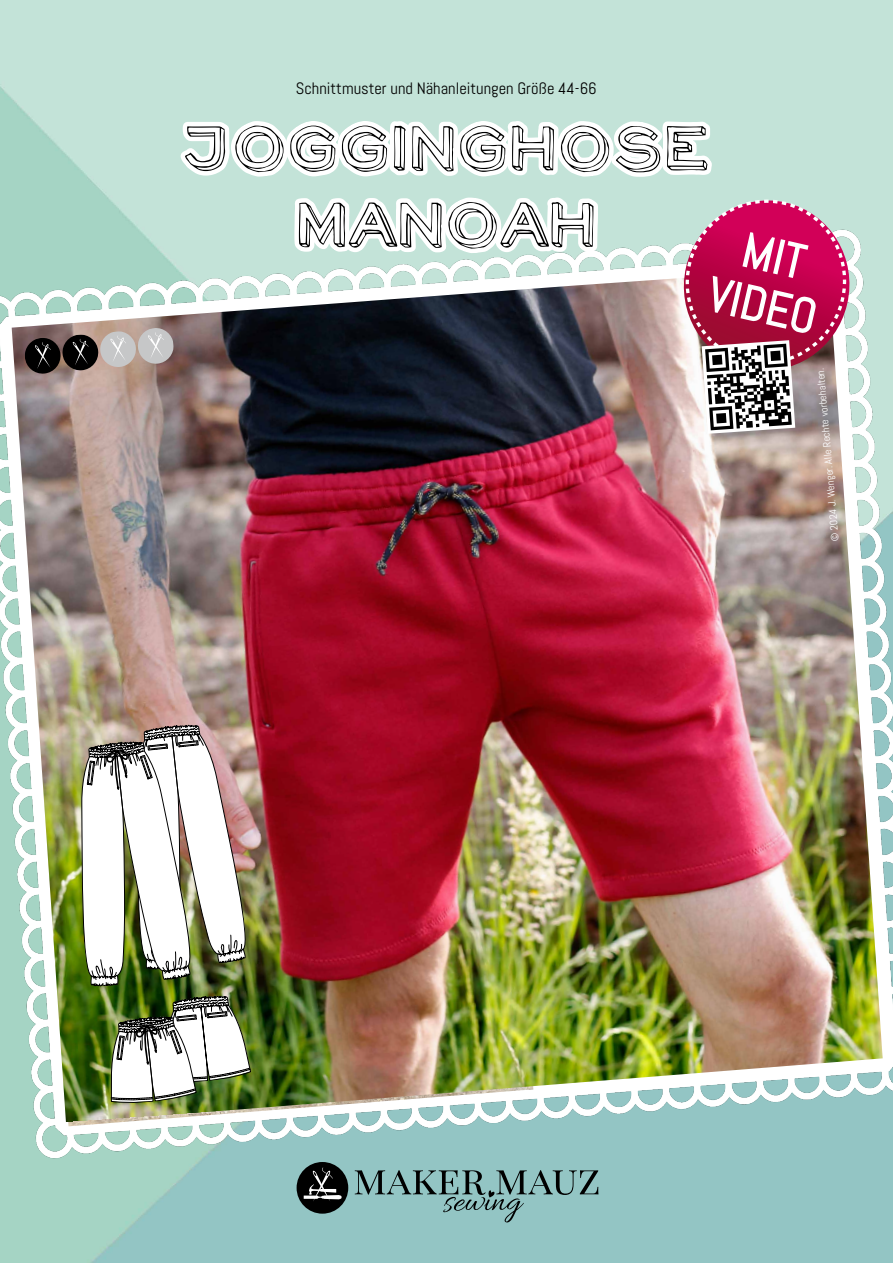
<style>
.page{position:relative;width:893px;height:1263px;background:#fff}
.page>*{position:absolute;margin:0;border:0;box-sizing:border-box;transform-origin:0 0}
.t1{font:67.5px/76.5px "Neo Retro Draw";color:#000;text-align:center}
.t2{font:48px/51px "Abel";color:#fff;text-align:center}
.t3{font:16.5px "Abel";color:#000}
.t4{font:10.5px "Abel";color:#fff}
</style>
<div class="page">
<img style="left:0;top:0;width:893px;height:1263px">
<img style="left:0;top:223px;width:893px;height:955px">
<img style="left:12px;top:268px;width:871px;height:854px">
<svg style="left:355px;top:1170px;width:243px;height:52px;background:#7ba5a4"></svg>
<div style="left:297px;top:1162px;width:51px;height:52px;background:#000;border-radius:50%"></div>
<svg style="left:304px;top:1167px;width:38px;height:34px"></svg>
<img style="left:82px;top:714px;width:169px;height:393px">
<svg style="left:24px;top:51px;width:834px;height:383px"></svg>
<p class="t3" style="left:296px;top:78px;width:302px">Schnittmuster und Nähanleitungen Größe 44-66</p>
<h1 class="t1" style="left:182px;top:108px;width:530px">JOGGINGHOSE<br>MANOAH</h1>
<h2 class="t2" style="left:726px;top:219px;width:111px;rotate:13deg">Mit<br>Video</h2>
<p class="t4" style="left:829px;top:542px;width:175px;rotate:-95deg">© 2024 J. Wenger. Alle Rechte vorbehalten.</p>
</div>
